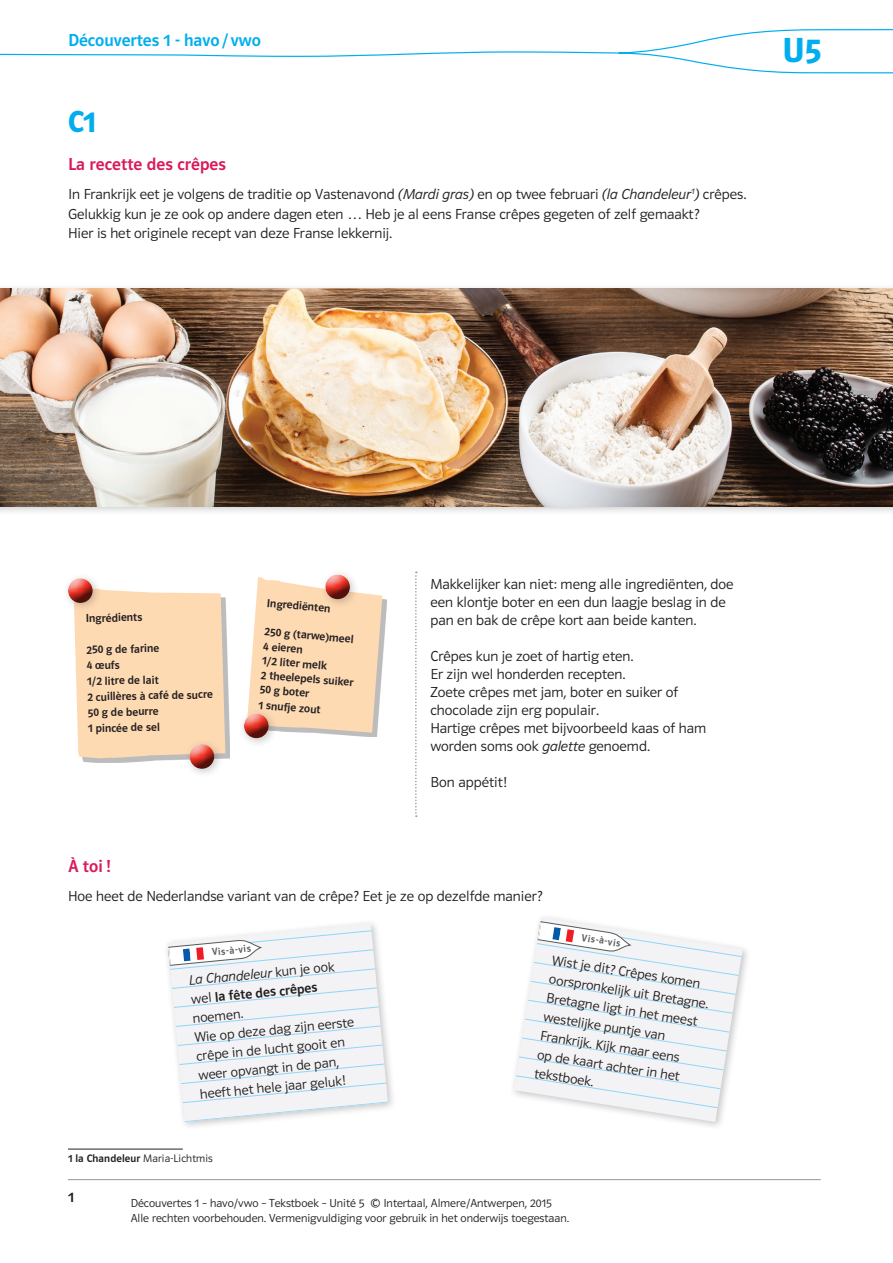
<style>
.page{position:relative;width:893px;height:1263px;background:#fff}
.page>*{position:absolute;margin:0;border:0;box-sizing:border-box;transform-origin:0 0}
.t1{font:36px "Polo 11 K Hfett";color:#00aeef}
.t2{font:31.5px "Polo 11 K Hfett";color:#00aeef}
.cda6_Titel_Aufgabe{font:18px "Polo 11 K Krftg";letter-spacing:.005em;color:#d91a5b}
.t3{font:18px "Polo 11 K Krftg";color:#00aeef}
.cda6_text{font:15px/18px "Polo 11 K Leicht";color:#231f20}
.lb_pagina{font:15px "Polo 11 K Krftg";color:#231f20}
.SB7_Text_im_Kasten{font:14.25px/19px "Polo 11 K Leicht";color:#231f20}
.cda6_text_Kasten{font:14.25px/19.2px "Polo 11 K Leicht";color:#231f20}
.SB6_Text{font:12px "Polo 11 K Krftg";color:#231f20}
.t4{font:12px/15px "Polo 11 K Leicht";color:#231f20}
.cda6_Vokabular_Fussn{font:11.25px "Polo 11 K Leicht";letter-spacing:.01em;color:#231f20}
.SB7_Portfoliokasten{font:10.5px "Polo 11 K Krftg";color:#57585a;scale:.95 1}
.s1{font-family:"Polo 11 K Leicht Kursiv"}
.s2{font-family:"Polo 11 K Krftg"}
</style>
<div class="page">
<hr style="left:68px;top:1179px;width:753px;height:1px;background:#939598">
<svg style="left:415px;top:572px;width:2px;height:245px"></svg>
<hr style="left:68px;top:1149px;width:115px;height:1px;background:#231f20">
<div style="left:78px;top:591px;width:152px;height:171px;background:#231f20;opacity:.3"></div>
<div style="left:74px;top:590px;width:151px;height:169px;background:#fedab3"></div>
<div style="left:62px;top:573px;width:41px;height:40px;background:#231f20;opacity:.25"></div>
<div style="left:67px;top:577px;width:28px;height:18px;background:#fff;opacity:.75"></div>
<div style="left:67px;top:580px;width:28px;height:24px;background:#231f20;opacity:.75"></div>
<div style="left:184px;top:738px;width:40px;height:41px;background:#231f20;opacity:.25"></div>
<div style="left:188px;top:743px;width:28px;height:18px;background:#fff;opacity:.75"></div>
<div style="left:188px;top:746px;width:28px;height:24px;background:#231f20;opacity:.75"></div>
<div style="left:251px;top:581px;width:136px;height:156px;background:#231f20;opacity:.3"></div>
<div style="left:238px;top:708px;width:41px;height:40px;background:#231f20;opacity:.25"></div>
<svg style="left:241px;top:574px;width:141px;height:167px"></svg>
<div style="left:0;top:283px;width:893px;height:234px;background:#231f20;opacity:.25"></div>
<img style="left:0;top:289px;width:893px;height:217px">
<svg style="left:168px;top:923px;width:220px;height:199px"></svg>
<svg style="left:514px;top:921px;width:229px;height:201px"></svg>
<svg style="left:0;top:29px;width:893px;height:45px"></svg>
<p class="t3" style="left:68px;top:30px;width:194px">Découvertes 1 - havo/ vwo</p>
<h1 class="t1" style="left:782px;top:31px;width:40px">U5</h1>
<p class="t2" style="left:68px;top:104px;width:30px">C1</p>
<p class="cda6_Titel_Aufgabe" style="left:68px;top:155px;width:160px">La recette des crêpes</p>
<p class="cda6_text" style="left:68px;top:185px;width:680px;line-height:19.5px">In Frankrijk eet je volgens de traditie op Vastenavond <span class="s1">(Mardi gras)</span> en op twee februari <span class="s1">(la Chandeleur</span><sup>1</sup><span class="s1">)</span> crêpes.<br>Gelukkig kun je ze ook op andere dagen eten … Heb je al eens Franse crêpes gegeten of zelf gemaakt?<br>Hier is het originele recept van deze Franse lekkernij.</p>
<p class="SB6_Text" style="left:86px;top:612px;width:58px;rotate:-1deg">Ingrédients</p>
<p class="SB6_Text" style="left:86px;top:643px;width:75px;rotate:-1deg">250 g de farine</p>
<p class="SB6_Text" style="left:87px;top:659px;width:35px;rotate:-1deg">4 œufs</p>
<p class="SB6_Text" style="left:87px;top:675px;width:73px;rotate:-1deg">1/2 litre de lait</p>
<p class="SB6_Text" style="left:87px;top:690px;width:127px;rotate:-1deg">2 cuillères à café de sucre</p>
<p class="SB6_Text" style="left:88px;top:706px;width:72px;rotate:-1deg">50 g de beurre</p>
<p class="SB6_Text" style="left:88px;top:722px;width:73px;rotate:-1deg">1 pincée de sel</p>
<p class="SB6_Text" style="left:267px;top:596px;width:65px;rotate:5deg">Ingrediënten</p>
<p class="SB6_Text" style="left:265px;top:625px;width:91px;rotate:5deg">250 g (tarwe)meel</p>
<p class="SB6_Text" style="left:264px;top:639px;width:41px;rotate:5deg">4 eieren</p>
<p class="SB6_Text" style="left:263px;top:654px;width:67px;rotate:5deg">1/2 liter melk</p>
<p class="SB6_Text" style="left:262px;top:668px;width:94px;rotate:5deg">2 theelepels suiker</p>
<p class="SB6_Text" style="left:260px;top:682px;width:51px;rotate:5deg">50 g boter</p>
<p class="SB6_Text" style="left:259px;top:698px;width:64px;rotate:5deg">1 snufje zout</p>
<p class="cda6_text" style="left:430px;top:576px;width:305px">Makkelijker kan niet: meng alle ingrediënten, doe een klontje boter en een dun laagje beslag in de pan en bak de crêpe kort aan beide kanten.</p>
<p class="cda6_text" style="left:430px;top:648px;width:277px">Crêpes kun je zoet of hartig eten.<br>Er zijn wel honderden recepten.<br>Zoete crêpes met jam, boter en suiker of chocolade zijn erg populair.<br>Hartige crêpes met bijvoorbeeld kaas of ham worden soms ook <span class="s1">galette</span> genoemd.</p>
<p class="cda6_text" style="left:430px;top:774px;width:78px">Bon appétit!</p>
<p class="cda6_Titel_Aufgabe" style="left:68px;top:856px;width:44px">À toi!</p>
<p class="cda6_text" style="left:68px;top:887px;width:476px">Hoe heet de Nederlandse variant van de crêpe? Eet je ze op dezelfde manier?</p>
<p class="SB7_Portfoliokasten" style="left:211px;top:947px;width:43px;rotate:-6deg">Vis-à-vis</p>
<p class="cda6_text_Kasten" style="left:188px;top:970px;width:147px;rotate:-5deg"><span class="s1">La Chandeleur</span> kun je ook wel <span class="s2">la fête des crêpes </span>noemen.</p>
<p class="SB7_Text_im_Kasten" style="left:194px;top:1027px;width:162px;rotate:-5deg">Wie op deze dag zijn eerste crêpe in de lucht gooit en weer opvangt in de pan, heeft het hele jaar geluk!</p>
<p class="cda6_Vokabular_Fussn" style="left:68px;top:1152px;width:146px"><span class="s2">1 la Chandeleur</span> Maria-Lichtmis</p>
<p class="SB7_Portfoliokasten" style="left:583px;top:932px;width:43px;rotate:9deg">Vis-à-vis</p>
<p class="SB7_Text_im_Kasten" style="left:554px;top:951px;width:163px;rotate:9deg">Wist je dit? Crêpes komen oorspronkelijk uit Bretagne.<br>Bretagne ligt in het meest westelijke puntje van<br>Frankrijk. Kijk maar eens<br>op de kaart achter in het tekstboek.</p>
<p class="lb_pagina" style="left:68px;top:1189px;width:7px">1</p>
<p class="t4" style="left:131px;top:1195px;width:440px">Découvertes 1 – havo/vwo – Tekstboek – Unité 5 © Intertaal, Almere/Antwerpen, 2015<br>Alle rechten voorbehouden. Vermenigvuldiging voor gebruik in het onderwijs toegestaan.</p>
</div>
